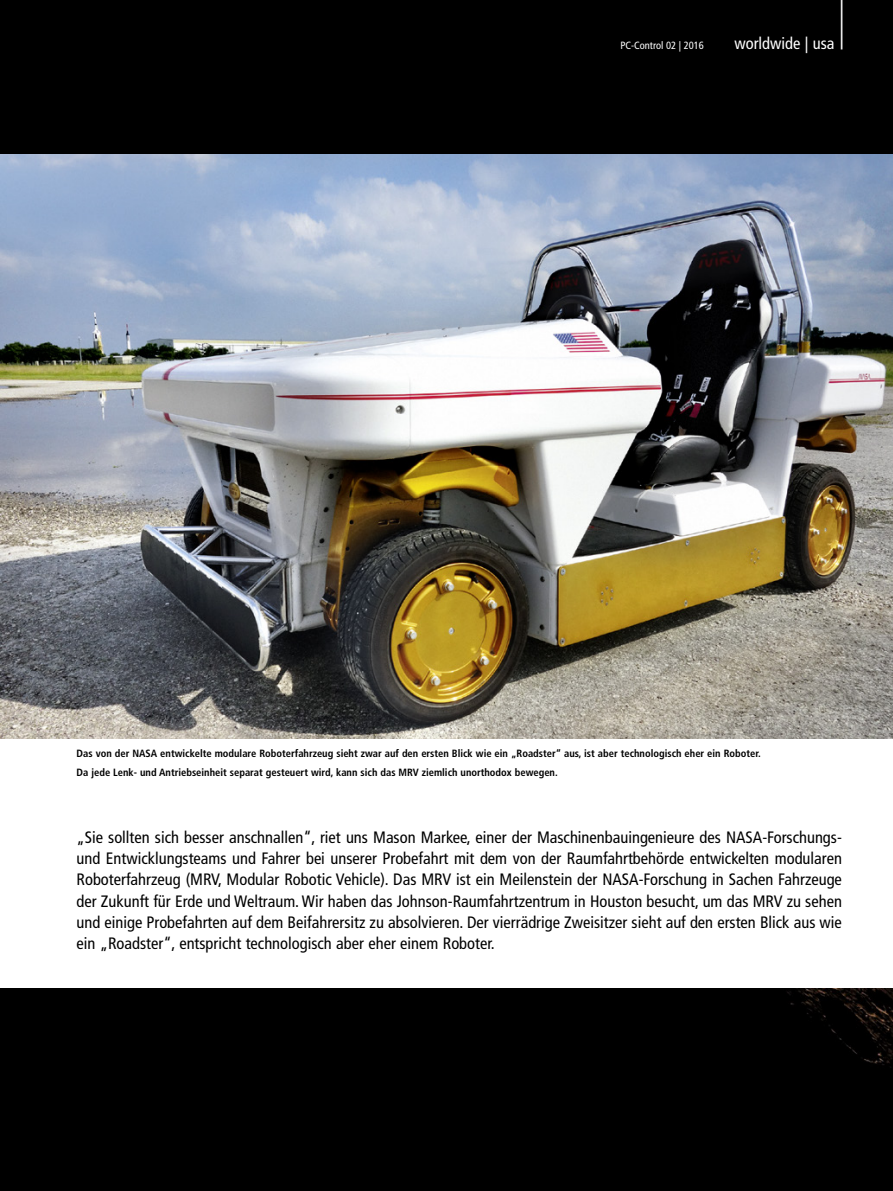
<style>
.page{position:relative;width:893px;height:1191px;background:#000}
.page>*{position:absolute;margin:0;border:0;box-sizing:border-box;transform-origin:0 0}
.t1{font:300 condensed 61.8px "Frutiger LT Pro";color:#fff;scale:.49 1}
.t2{font:condensed 16.5px/21.3px "Frutiger LT Pro";color:#000;text-align:justify}
.t3{font:condensed 16.5px "Frutiger LT Pro";color:#fff}
.t4{font:700 condensed 10.5px/19.2px "Frutiger LT Pro";color:#000}
.t5{font:condensed 10.5px "Frutiger LT Pro";color:#fff}
</style>
<div class="page">
<div style="left:0;top:738px;width:893px;height:249px;background:#fff"></div>
<img style="left:0;top:154px;width:893px;height:584px">
<h1 class="t1" style="left:838px;top:-23px;width:15px">|</h1>
<p class="t5" style="left:620px;top:39px;width:85px">PC-Control 02 | 2016</p>
<p class="t3" style="left:734px;top:34px;width:102px">worldwide | usa</p>
<p class="t4" style="left:77px;top:744px;width:686px">Das von der NASA entwickelte modulare Roboterfahrzeug sieht zwar auf den ersten Blick wie ein „Roadster“ aus, ist aber technologisch eher ein Roboter.<br>Da jede Lenk- und Antriebseinheit separat gesteuert wird, kann sich das MRV ziemlich unorthodox bewegen.</p>
<p class="t2" style="left:77px;top:826px;width:767px">„Sie sollten sich besser anschnallen“, riet uns Mason Markee, einer der Maschinenbauingenieure des NASA-Forschungs&shy;und Entwicklungsteams und Fahrer bei unserer Probefahrt mit dem von der Raumfahrtbehörde entwickelten modularen Roboterfahrzeug (MRV, Modular Robotic Vehicle). Das MRV ist ein Meilenstein der NASA-Forschung in Sachen Fahrzeuge der Zukunft für Erde und Weltraum. Wir haben das Johnson-Raumfahrtzentrum in Houston besucht, um das MRV zu sehen und einige Probefahrten auf dem Beifahrersitz zu absolvieren. Der vierrädrige Zweisitzer sieht auf den ersten Blick aus wie ein „Roadster“, entspricht technologisch aber eher einem Roboter.</p>
</div>
